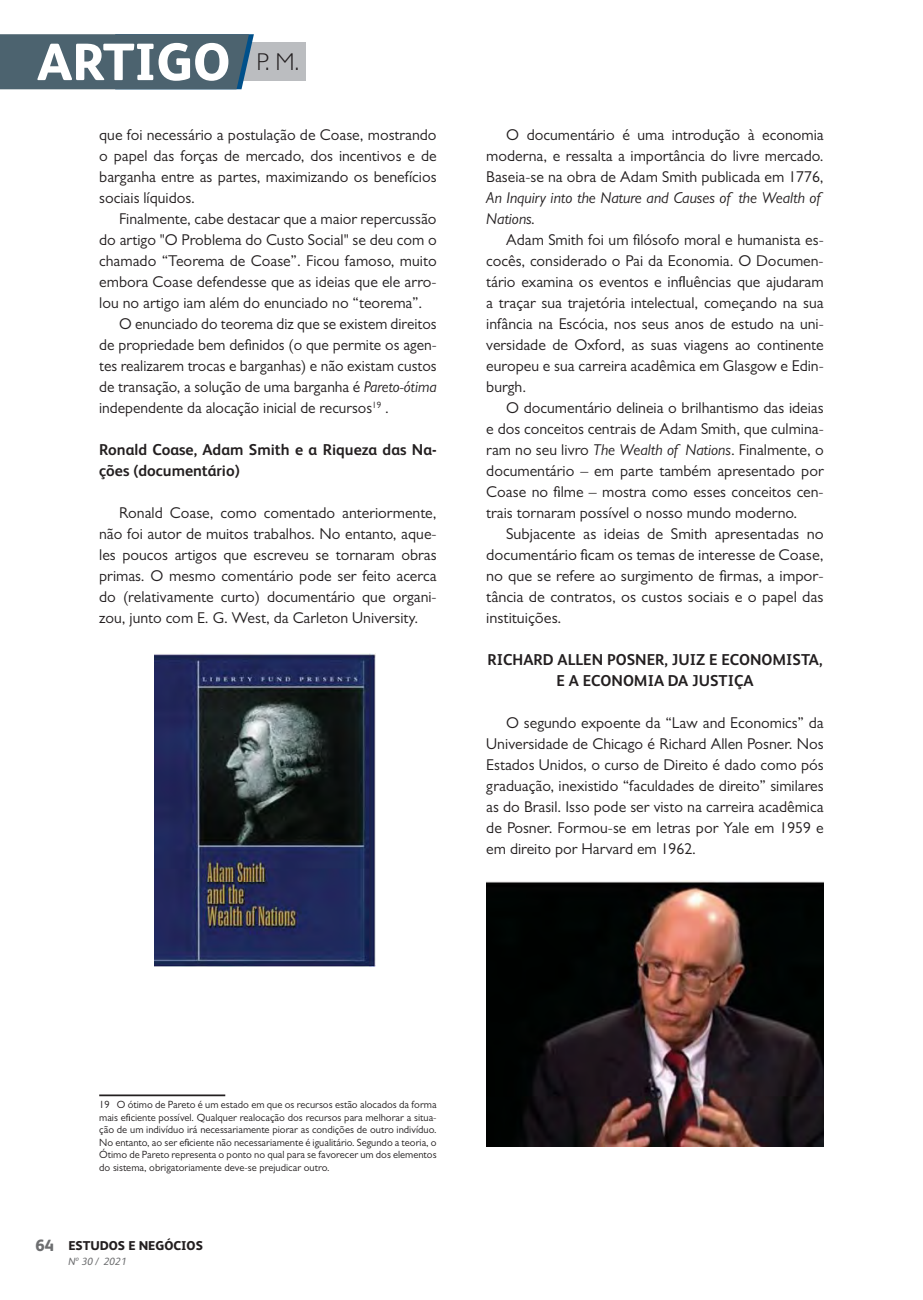
<style>
.page{position:relative;width:923px;height:1300px;background:#fff}
.page>*{position:absolute;margin:0;border:0;box-sizing:border-box;transform-origin:0 0}
.t1{font:800 52.5px "FS Albert";color:#fff}
.t2{font:15.75px/21px "Gill Sans MT Pro";color:#231f20;text-align:justify}
.t3{font:700 15.75px/21px "FS Albert";color:#231f20}
.t4{font:italic 15.75px/21px "Gill Sans MT Pro";color:#231f20}
.t5{font:800 12.78px "FS Albert";color:#231f20}
.t6{font:10.5px/12.6px "Gill Sans MT Pro";color:#231f20;text-align:justify}
.t7{font:italic 10.5px "FS Albert";color:#6d6e70}
.s1{font-style:italic}
.s2{font-size:16.28px;color:#6d6e70}
</style>
<div class="page">
<hr style="left:99px;top:1094px;width:126px;height:2px;background:#231f20">
<img style="left:154px;top:653px;width:221px;height:313px">
<img style="left:486px;top:881px;width:337px;height:265px">
<div style="left:190px;top:43px;width:115px;height:38px;background:#bbbdc0"></div>
<div style="left:0;top:34px;width:254px;height:55px;background:#4c636f"></div>
<h1 class="t1" style="left:37px;top:42px;width:263px">ARTIGO <sup>P.</sup> <sup>M.</sup></h1>
<p class="t2" style="left:99px;top:125px;width:339px">que foi necessário a postulação de Coase, mostrando o papel das forças de mercado, dos incentivos e de barganha entre as partes, maximizando os benefícios sociais líquidos.</p>
<p class="t2" style="left:119px;top:209px;width:319px">Finalmente, cabe destacar que a maior repercussão</p>
<p class="t2" style="left:99px;top:230px;width:339px">do artigo "O Problema do Custo Social" se deu com o</p>
<p class="t2" style="left:99px;top:251px;width:339px">chamado “Teorema de Coase”. Ficou famoso, muito</p>
<p class="t2" style="left:99px;top:272px;width:339px">embora Coase defendesse que as ideias que ele arro-</p>
<p class="t2" style="left:99px;top:293px;width:324px">lou no artigo iam além do enunciado no “teorema”.</p>
<p class="t2" style="left:119px;top:314px;width:319px">O enunciado do teorema diz que se existem direitos</p>
<p class="t2" style="left:99px;top:335px;width:339px">de propriedade bem definidos (o que permite os agen-</p>
<p class="t2" style="left:99px;top:356px;width:339px">tes realizarem trocas e barganhas) e não existam custos</p>
<p class="t2" style="left:99px;top:377px;width:339px">de transação, a solução de uma barganha é <span class="s1">Pareto-ótima</span></p>
<p class="t2" style="left:99px;top:398px;width:291px">independente da alocação inicial de recursos<sup>19</sup> .</p>
<p class="t3" style="left:99px;top:440px;width:339px">Ronald Coase, Adam Smith e a Riqueza das Na&shy;ções (documentário)</p>
<p class="t2" style="left:99px;top:503px;width:339px;text-indent:20px">Ronald Coase, como comentado anteriormente, não foi autor de muitos trabalhos. No entanto, aque&shy;les poucos artigos que escreveu se tornaram obras primas. O mesmo comentário pode ser feito acerca do (relativamente curto) documentário que organi&shy;zou, junto com E. G. West, da Carleton University.</p>
<p class="t2" style="left:486px;top:125px;width:339px;text-indent:20px">O documentário é uma introdução à economia moderna, e ressalta a importância do livre mercado.<br>Baseia-se na obra de Adam Smith publicada em 1776,</p>
<p class="t4" style="left:486px;top:188px;width:336px">An Inquiry into the Nature and Causes of the Wealth of<br>Nations.</p>
<p class="t2" style="left:486px;top:230px;width:339px;text-indent:20px">Adam Smith foi um filósofo moral e humanista es&shy;cocês, considerado o Pai da Economia. O Documen&shy;tário examina os eventos e influências que ajudaram a traçar sua trajetória intelectual, começando na sua infância na Escócia, nos seus anos de estudo na uni&shy;versidade de Oxford, as suas viagens ao continente europeu e sua carreira acadêmica em Glasgow e Edin&shy;burgh.</p>
<p class="t2" style="left:486px;top:398px;width:339px;text-indent:20px">O documentário delineia o brilhantismo das ideias e dos conceitos centrais de Adam Smith, que culmina&shy;ram no seu livro <span class="s1">The Wealth of Nations</span>. Finalmente, o documentário – em parte também apresentado por Coase no filme – mostra como esses conceitos cen&shy;trais tornaram possível o nosso mundo moderno.</p>
<p class="t2" style="left:486px;top:524px;width:339px;text-indent:20px">Subjacente as ideias de Smith apresentadas no documentário ficam os temas de interesse de Coase, no que se refere ao surgimento de firmas, a impor&shy;tância de contratos, os custos sociais e o papel das instituições.</p>
<p class="t3" style="left:487px;top:650px;width:336px;text-align:center">RICHARD ALLEN POSNER, JUIZ E ECONOMISTA,<br>E A ECONOMIA DA JUSTIÇA</p>
<p class="t2" style="left:486px;top:713px;width:339px;text-indent:20px">O segundo expoente da “Law and Economics” da Universidade de Chicago é Richard Allen Posner. Nos Estados Unidos, o curso de Direito é dado como pós graduação, inexistido “faculdades de direito” similares as do Brasil. Isso pode ser visto na carreira acadêmica de Posner. Formou-se em letras por Yale em 1959 e em direito por Harvard em 1962.</p>
<p class="t6" style="left:99px;top:1099px;width:339px">19 O ótimo de Pareto é um estado em que os recursos estão alocados da forma mais eficiente possível. Qualquer realocação dos recursos para melhorar a situa&shy;ção de um indivíduo irá necessariamente piorar as condições de outro indivíduo.<br>No entanto, ao ser eficiente não necessariamente é igualitário. Segundo a teoria, o Ótimo de Pareto representa o ponto no qual para se favorecer um dos elementos do sistema, obrigatoriamente deve-se prejudicar outro.</p>
<p class="t5" style="left:36px;top:1241px;width:169px"><span class="s2">64</span> ESTUDOS E NEGÓCIOS</p>
<p class="t7" style="left:68px;top:1257px;width:60px">Nº 30 / 2021</p>
</div>
